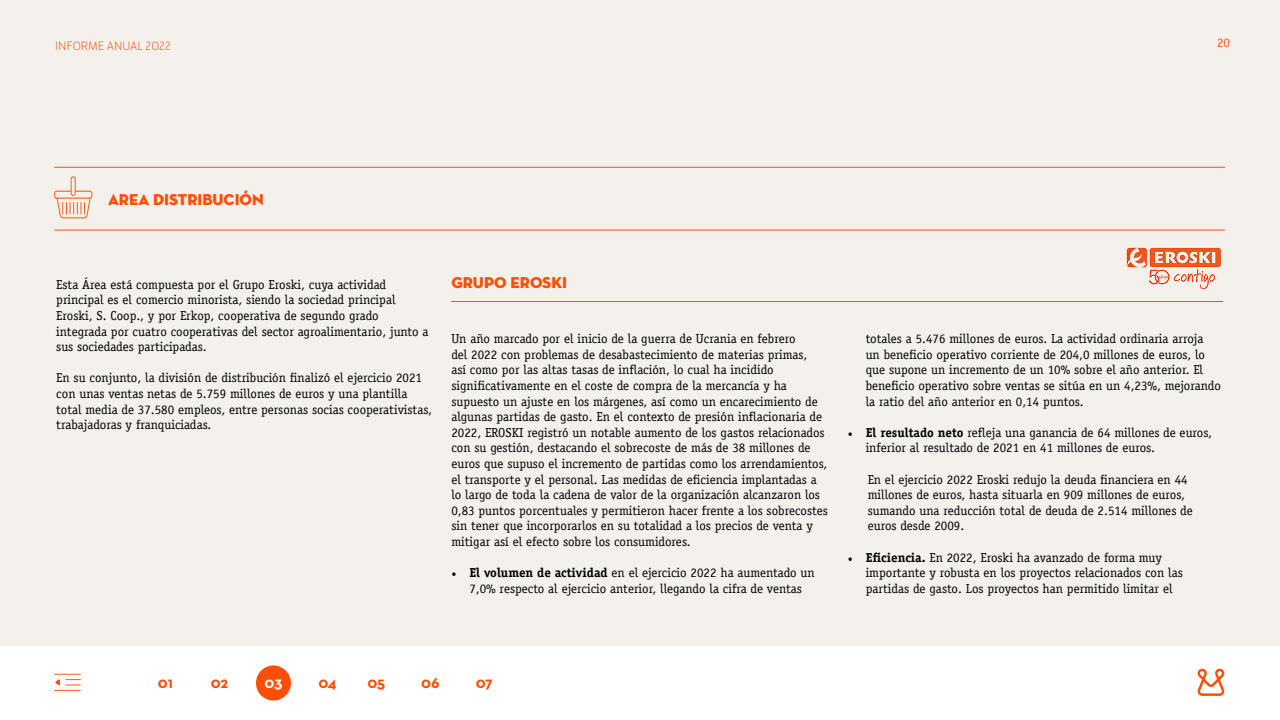
<style>
.page{position:relative;width:1280px;height:720px;background:#fff}
.page>*{position:absolute;margin:0;border:0;box-sizing:border-box;transform-origin:0 0}
.t1{font:16px "Neutra Disp Titling";color:#ff4e00}
.t2{font:700 16px "Neutra Text";letter-spacing:-.02em;color:#ff4e00}
.t3{font:700 16px "Neutra Text";color:#fff}
.t4{font:13px/15.6px "Officina Serif LT";color:#000}
.t5{font:13px "Officina Serif LT";color:#fa4f14}
.t6{font:12px "Merlo";color:#fa4f14}
.s1{font-family:"Minion Pro"}
.s2{font-family:"Officina Serif Std";font-weight:700}
</style>
<div class="page">
<div style="left:0;top:0;width:1280px;height:646px;background:#f4f1ed"></div>
<div style="left:256px;top:666px;width:35px;height:34px;background:#ff4e00;border-radius:50%"></div>
<svg style="left:54px;top:674px;width:27px;height:17px"></svg>
<svg style="left:1198px;top:668px;width:27px;height:28px"></svg>
<svg style="left:54px;top:176px;width:38px;height:42px"></svg>
<hr style="left:451px;top:301px;width:772px;height:1px;background:#fa4f14">
<img style="left:1126px;top:247px;width:95px;height:42px">
<hr style="left:54px;top:167px;width:1171px;height:1px;background:#fa4f14">
<hr style="left:54px;top:230px;width:1171px;height:1px;background:#fa4f14">
<p class="t6" style="left:55px;top:38px;width:117px">INFORME ANUAL 2022</p>
<p class="t5" style="left:1217px;top:35px;width:14px">20</p>
<p class="t1" style="left:108px;top:189px;width:157px">AREA DISTRIBUCIÓN</p>
<p class="t4" style="left:56px;top:277px;width:374px">Esta Área está compuesta por el Grupo Eroski, cuya actividad principal es el comercio minorista, siendo la sociedad principal Eroski, S. Coop., y por Erkop, cooperativa de segundo grado integrada por cuatro cooperativas del sector agroalimentario, junto a sus sociedades participadas.</p>
<p class="t4" style="left:56px;top:370px;width:377px">En su conjunto, la división de distribución finalizó el ejercicio 2021 con unas ventas netas de 5.759 millones de euros y una plantilla total media de 37.580 empleos, entre personas socias cooperativistas, trabajadoras y franquiciadas.</p>
<p class="t1" style="left:451px;top:273px;width:117px">GRUPO EROSKI</p>
<p class="t4" style="left:451px;top:331px;width:378px">Un año marcado por el inicio de la guerra de Ucrania en febrero<br>del 2022 con problemas de desabastecimiento de materias primas,<br>así como por las altas tasas de inflación, lo cual ha incidido significativamente en el coste de compra de la mercancía y ha supuesto un ajuste en los márgenes, así como un encarecimiento de algunas partidas de gasto. En el contexto de presión inflacionaria de 2022, EROSKI registró un notable aumento de los gastos relacionados con su gestión, destacando el sobrecoste de más de 38 millones de euros que supuso el incremento de partidas como los arrendamientos, el transporte y el personal. Las medidas de eficiencia implantadas a lo largo de toda la cadena de valor de la organización alcanzaron los 0,83 puntos porcentuales y permitieron hacer frente a los sobrecostes sin tener que incorporarlos en su totalidad a los precios de venta y mitigar así el efecto sobre los consumidores.</p>
<p class="t4" style="left:451px;top:565px;width:365px;text-align:center"><span class="s1">•</span> <span class="s2">El volumen de actividad</span> en el ejercicio 2022 ha aumentado un<br>7,0% respecto al ejercicio anterior, llegando la cifra de ventas</p>
<p class="t4" style="left:866px;top:331px;width:357px">totales a 5.476 millones de euros. La actividad ordinaria arroja un beneficio operativo corriente de 204,0 millones de euros, lo que supone un incremento de un 10% sobre el año anterior. El beneficio operativo sobre ventas se sitúa en un 4,23%, mejorando la ratio del año anterior en 0,14 puntos.</p>
<p class="t4" style="left:866px;top:425px;width:348px;text-indent:-18px"><span class="s1">•</span> <span class="s2">El resultado neto</span> refleja una ganancia de 64 millones de euros, inferior al resultado de 2021 en 41 millones de euros.</p>
<p class="t4" style="left:868px;top:471px;width:327px">En el ejercicio 2022 Eroski redujo la deuda financiera en 44 millones de euros, hasta situarla en 909 millones de euros, sumando una reducción total de deuda de 2.514 millones de euros desde 2009.</p>
<p class="t4" style="left:866px;top:549px;width:319px;text-indent:-18px"><span class="s1">•</span> <span class="s2">Eficiencia.</span> En 2022, Eroski ha avanzado de forma muy importante y robusta en los proyectos relacionados con las partidas de gasto. Los proyectos han permitido limitar el</p>
<p class="t2" style="left:158px;top:672px;width:17px">01</p>
<p class="t2" style="left:211px;top:672px;width:19px">02</p>
<p class="t3" style="left:265px;top:672px;width:19px">03</p>
<p class="t2" style="left:318px;top:672px;width:20px">04</p>
<p class="t2" style="left:368px;top:672px;width:19px">05</p>
<p class="t2" style="left:421px;top:672px;width:20px">06</p>
<p class="t2" style="left:476px;top:672px;width:19px">07</p>
</div>
